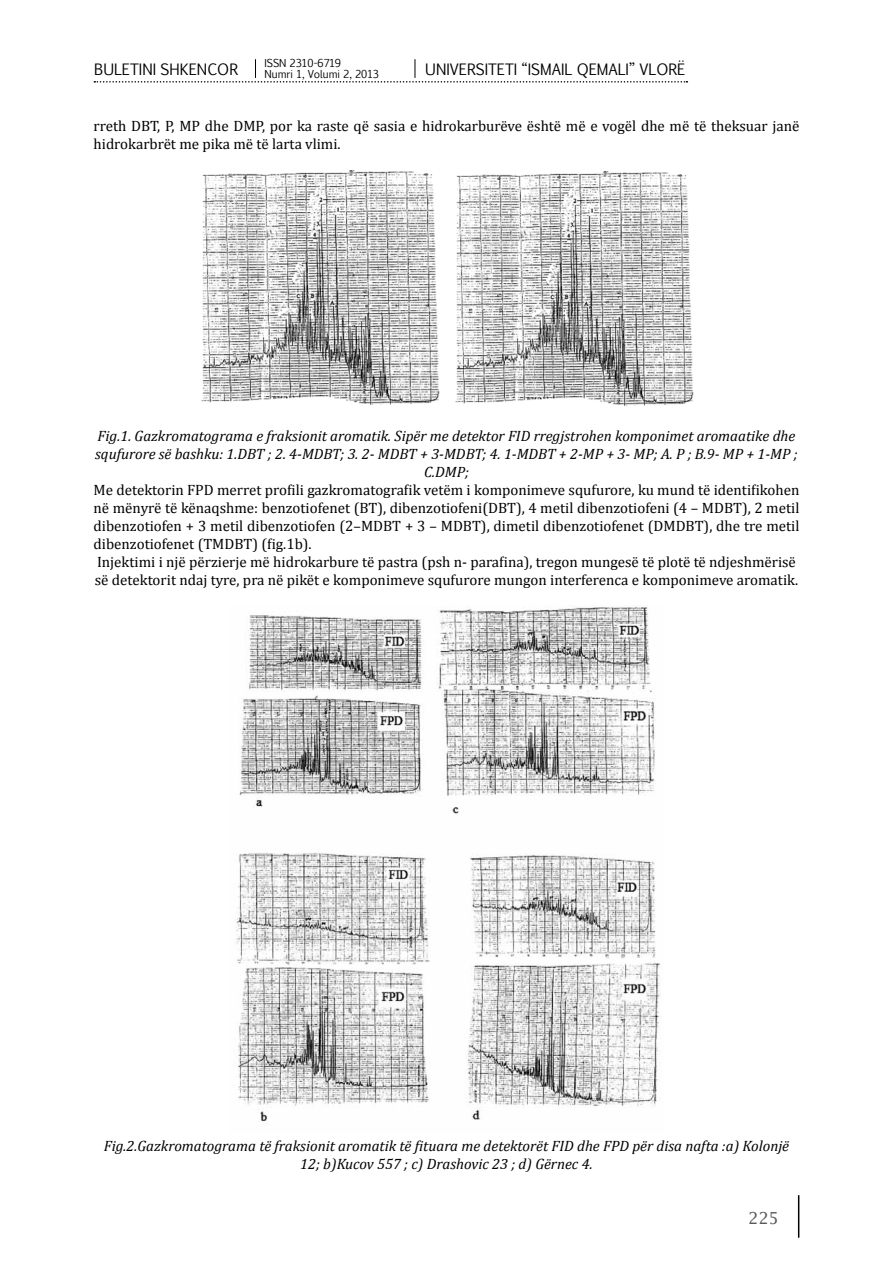
<style>
.page{position:relative;width:893px;height:1276px;background:#fff}
.page>*{position:absolute;margin:0;border:0;box-sizing:border-box;transform-origin:0 0}
.t1{font:16.5px "Lucida";color:#58595b}
.t2{font:15px/18px "Cambria";color:#000}
.t3{font:italic 15px/18px "Cambria";color:#000;text-align:center}
.t4{font:15px "Euphemia CAS";color:#000}
.t5{font:10.5px/11.6px "Euphemia CAS";color:#000}
</style>
<div class="page">
<hr style="left:798px;top:1195px;width:1px;height:42px;background:#000">
<svg style="left:94px;top:59px;width:593px;height:24px"></svg>
<img style="left:201px;top:170px;width:239px;height:236px">
<img style="left:455px;top:171px;width:239px;height:236px">
<img style="left:236px;top:606px;width:425px;height:519px">
<p class="t4" style="left:94px;top:58px;width:145px">BULETINI SHKENCOR</p>
<p class="t5" style="left:264px;top:57px;width:7px">ISSN</p>
<p class="t5" style="left:264px;top:57px;width:116px;text-indent:25px">2310-6719<br>NUMRI 1, VOLUMI 2, 2013</p>
<p class="t4" style="left:425px;top:58px;width:42px">UNIVERSITETI</p>
<p class="t4" style="left:522px;top:58px;width:165px">“ISMAIL QEMALI” VLORË</p>
<p class="t2" style="left:94px;top:117px;width:707px">rreth DBT, P, MP dhe DMP, por ka raste që sasia e hidrokarburëve është më e vogël dhe më të theksuar janë hidrokarbrët me pika më të larta vlimi.</p>
<p class="t3" style="left:95px;top:426px;width:704px">Fig.1. Gazkromatograma e fraksionit aromatik. Sipër me detektor FID rregjstrohen komponimet aromaatike dhe squfurore së bashku: 1.DBT ; 2. 4-MDBT; 3. 2- MDBT + 3-MDBT; 4. 1-MDBT + 2-MP + 3- MP; A. P ; B.9- MP + 1-MP ;<br>C.DMP;</p>
<p class="t2" style="left:94px;top:481px;width:707px">Me detektorin FPD merret profili gazkromatografik vetëm i komponimeve squfurore, ku mund të identifikohen në mënyrë të kënaqshme: benzotiofenet (BT), dibenzotiofeni(DBT), 4 metil dibenzotiofeni (4 – MDBT), 2 metil dibenzotiofen + 3 metil dibenzotiofen (2–MDBT + 3 – MDBT), dimetil dibenzotiofenet (DMDBT), dhe tre metil dibenzotiofenet (TMDBT) (fig.1b).<br>Injektimi i një përzierje më hidrokarbure të pastra (psh n- parafina), tregon mungesë të plotë të ndjeshmërisë së detektorit ndaj tyre, pra në pikët e komponimeve squfurore mungon interferenca e komponimeve aromatik.</p>
<p class="t3" style="left:104px;top:1136px;width:687px">Fig.2.Gazkromatograma të fraksionit aromatik të fituara me detektorët FID dhe FPD për disa nafta :a) Kolonjë<br>12; b)Kucov 557 ; c) Drashovic 23 ; d) Gërnec 4.</p>
<p class="t1" style="left:748px;top:1208px;width:32px">225</p>
</div>
